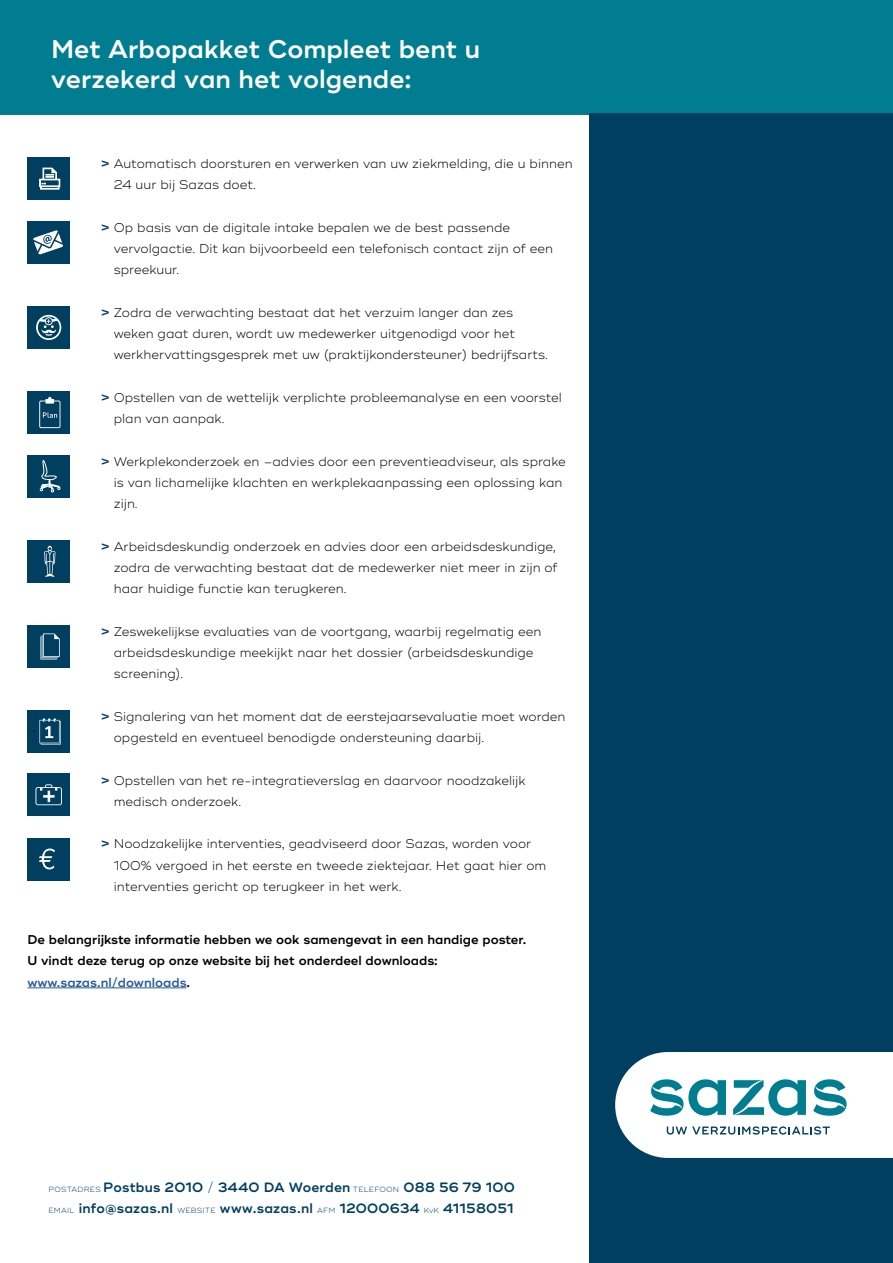
<style>
.page{position:relative;width:893px;height:1263px;background:#fff}
.page>*{position:absolute;margin:0;border:0;box-sizing:border-box;transform-origin:0 0}
.t1{font:600 25.5px/30.6px "Ridley Grotesk";color:#fff}
.t2{font:600 13.5px/21px "Ridley Grotesk";letter-spacing:.015em;color:#003f5f}
.t3{font:300 12.75px/21.3px "Ridley Grotesk";color:#000}
.t4{font:600 12.75px/21.3px "Ridley Grotesk";color:#000}
.s1{font-weight:600;color:#003f5f}
.s2{color:#275b9b}
.s3{font-weight:300;font-size:7.5px}
.s4{font-weight:300}
</style>
<div class="page">
<div style="left:0;top:0;width:893px;height:115px;background:#007d90"></div>
<div style="left:27px;top:391px;width:43px;height:43px;background:#003f5f"></div>
<svg style="left:39px;top:397px;width:21px;height:31px"></svg>
<div style="left:27px;top:625px;width:43px;height:43px;background:#003f5f"></div>
<svg style="left:40px;top:633px;width:20px;height:26px"></svg>
<div style="left:27px;top:773px;width:43px;height:43px;background:#003f5f"></div>
<svg style="left:35px;top:784px;width:27px;height:21px"></svg>
<div style="left:27px;top:838px;width:43px;height:42px;background:#003f5f"></div>
<svg style="left:39px;top:848px;width:16px;height:21px"></svg>
<div style="left:27px;top:306px;width:43px;height:43px;background:#003f5f"></div>
<svg style="left:36px;top:315px;width:25px;height:25px"></svg>
<div style="left:27px;top:540px;width:43px;height:43px;background:#003f5f"></div>
<svg style="left:44px;top:546px;width:11px;height:31px"></svg>
<div style="left:27px;top:710px;width:43px;height:43px;background:#003f5f"></div>
<svg style="left:33px;top:718px;width:28px;height:26px"></svg>
<div style="left:27px;top:455px;width:43px;height:42px;background:#003f5f"></div>
<svg style="left:40px;top:460px;width:20px;height:32px"></svg>
<hr style="left:27px;top:987px;width:160px;height:1px;background:#275b9b">
<div style="left:590px;top:114px;width:303px;height:1149px;background:#003f5f"></div>
<svg style="left:615px;top:1052px;width:278px;height:106px;background:#d0e3e7"></svg>
<div style="left:27px;top:221px;width:43px;height:43px;background:#003f5f"></div>
<svg style="left:33px;top:230px;width:30px;height:25px"></svg>
<div style="left:27px;top:157px;width:43px;height:43px;background:#003f5f"></div>
<svg style="left:39px;top:168px;width:21px;height:22px"></svg>
<h1 class="t1" style="left:51px;top:34px;width:431px">Met Arbopakket Compleet bent u verzekerd van het volgende:</h1>
<p class="t3" style="left:114px;top:153px;width:460px;text-indent:-13px"><span class="s1">&gt;</span> Automatisch doorsturen en verwerken van uw ziekmelding, die u binnen<br>24 uur bij Sazas doet.</p>
<p class="t3" style="left:114px;top:217px;width:441px;text-indent:-13px"><span class="s1">&gt;</span> Op basis van de digitale intake bepalen we de best passende vervolgactie. Dit kan bijvoorbeeld een telefonisch contact zijn of een spreekuur.</p>
<p class="t3" style="left:114px;top:302px;width:435px;text-indent:-13px"><span class="s1">&gt;</span> Zodra de verwachting bestaat dat het verzuim langer dan zes weken gaat duren, wordt uw medewerker uitgenodigd voor het werkhervattingsgesprek met uw (praktijkondersteuner) bedrijfsarts.</p>
<p class="t3" style="left:114px;top:387px;width:450px;text-indent:-13px"><span class="s1">&gt;</span> Opstellen van de wettelijk verplichte probleemanalyse en een voorstel plan van aanpak.</p>
<p class="t3" style="left:114px;top:451px;width:454px;text-indent:-13px"><span class="s1">&gt;</span> Werkplekonderzoek en –advies door een preventieadviseur, als sprake is van lichamelijke klachten en werkplekaanpassing een oplossing kan zijn.</p>
<p class="t3" style="left:114px;top:536px;width:445px;text-indent:-13px"><span class="s1">&gt;</span> Arbeidsdeskundig onderzoek en advies door een arbeidsdeskundige, zodra de verwachting bestaat dat de medewerker niet meer in zijn of haar huidige functie kan terugkeren.</p>
<p class="t3" style="left:114px;top:621px;width:429px;text-indent:-13px"><span class="s1">&gt;</span> Zeswekelijkse evaluaties van de voortgang, waarbij regelmatig een arbeidsdeskundige meekijkt naar het dossier (arbeidsdeskundige screening).</p>
<p class="t3" style="left:114px;top:706px;width:453px;text-indent:-13px"><span class="s1">&gt;</span> Signalering van het moment dat de eerstejaarsevaluatie moet worden opgesteld en eventueel benodigde ondersteuning daarbij.</p>
<p class="t3" style="left:114px;top:770px;width:413px;text-indent:-13px"><span class="s1">&gt;</span> Opstellen van het re-integratieverslag en daarvoor noodzakelijk medisch onderzoek.</p>
<p class="t3" style="left:114px;top:833px;width:434px;text-indent:-13px"><span class="s1">&gt;</span> Noodzakelijke interventies, geadviseerd door Sazas, worden voor<br>100% vergoed in het eerste en tweede ziektejaar. Het gaat hier om interventies gericht op terugkeer in het werk.</p>
<p class="t4" style="left:27px;top:929px;width:500px">De belangrijkste informatie hebben we ook samengevat in een handige poster.<br>U vindt deze terug op onze website bij het onderdeel downloads: <span class="s2">www.sazas.nl/downloads</span>.</p>
<p class="t2" style="left:48px;top:1176px;width:468px"><span class="s3">POSTADRES</span> Postbus 2010 <span class="s4">/</span> 3440 DA Woerden <span class="s3">TELEFOON</span> 088 56 79 100<br><span class="s3">EMAIL</span> info@sazas.nl <span class="s3">WEBSITE</span> www.sazas.nl <span class="s3">AFM</span> 12000634 <span class="s3">KvK</span> 41158051</p>
</div>
